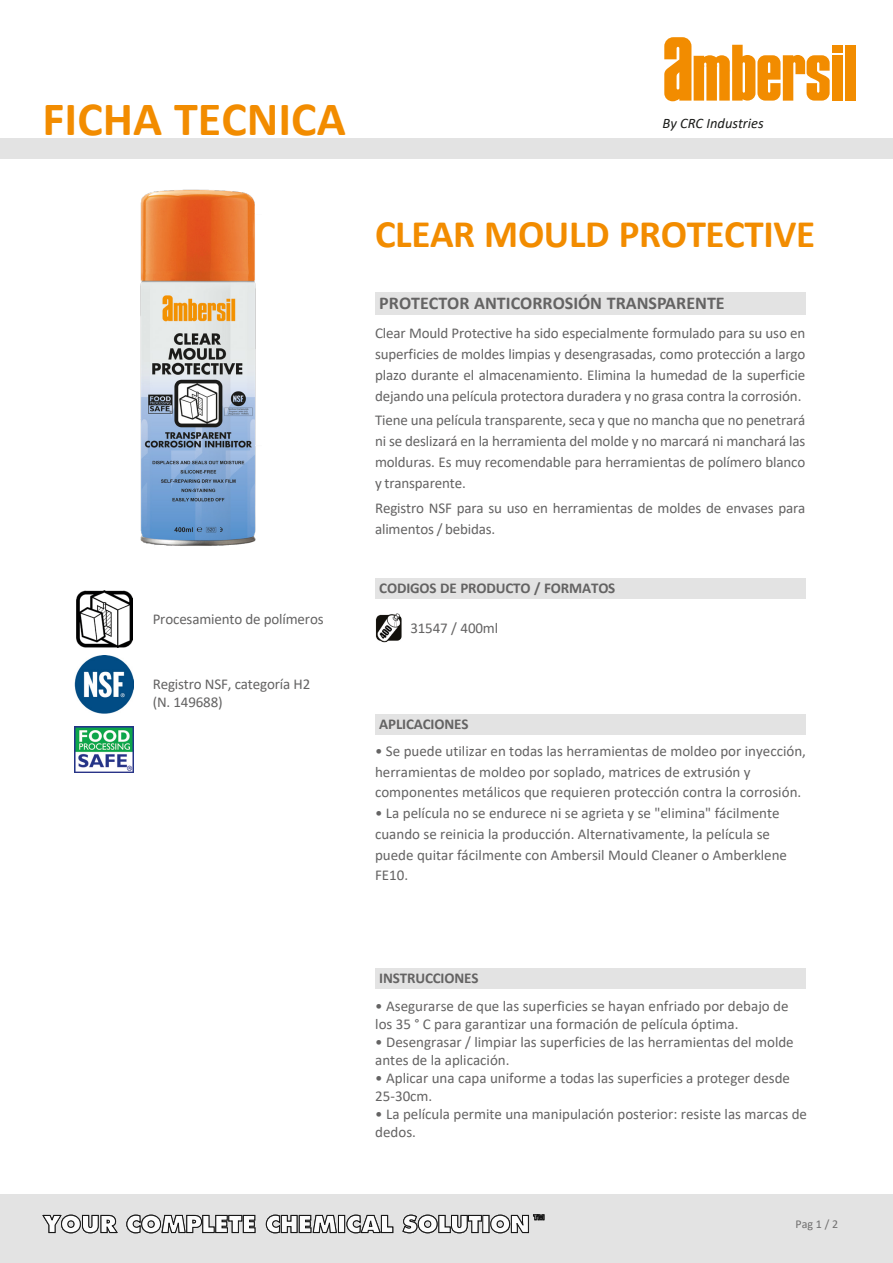
<style>
.page{position:relative;width:893px;height:1263px;background:#fff}
.page>*{position:absolute;margin:0;border:0;box-sizing:border-box;transform-origin:0 0}
.t1{font:700 48px "Calibri";color:#f28c00}
.t2{font:700 39px "Calibri";letter-spacing:-.01em;color:#f28c00}
.t3{font:700 18px "Calibri";color:#646363}
.t4{font:15px/21px "Calibri";color:#646363}
.t5{font:700 15px "Calibri";letter-spacing:-.01em;color:#646363}
.t6{font:italic 14.55px "Calibri";color:#1c1d1b}
.t7{font:12px "Calibri";color:#706f6f}
</style>
<div class="page">
<div style="left:375px;top:292px;width:430px;height:23px;background:#e3e3e3"></div>
<div style="left:375px;top:714px;width:430px;height:21px;background:#e3e3e3"></div>
<img style="left:140px;top:189px;width:116px;height:357px">
<div style="left:0;top:1195px;width:893px;height:68px;background:#e3e3e3"></div>
<svg style="left:42px;top:1214px;width:76px;height:19px"></svg>
<svg style="left:126px;top:1214px;width:419px;height:19px"></svg>
<div style="left:375px;top:968px;width:430px;height:21px;background:#e3e3e3"></div>
<div style="left:375px;top:578px;width:430px;height:21px;background:#e3e3e3"></div>
<img style="left:74px;top:655px;width:59px;height:59px">
<img style="left:76px;top:590px;width:56px;height:57px">
<img style="left:74px;top:727px;width:60px;height:45px">
<img style="left:375px;top:613px;width:27px;height:29px">
<div style="left:0;top:138px;width:893px;height:21px;background:#e3e3e3"></div>
<div style="left:845px;top:45px;width:10px;height:56px;background:#f28c00"></div>
<div style="left:832px;top:45px;width:10px;height:7px;background:#f28c00"></div>
<div style="left:832px;top:55px;width:10px;height:46px;background:#f28c00"></div>
<svg style="left:664px;top:37px;width:166px;height:64px"></svg>
<h1 class="t1" style="left:43px;top:85px;width:305px">FICHA TECNICA</h1>
<p class="t6" style="left:663px;top:114px;width:103px">By CRC Industries</p>
<p class="t4" style="left:153px;top:608px;width:172px">Procesamiento de polímeros</p>
<p class="t4" style="left:153px;top:674px;width:159px;line-height:18px">Registro NSF, categoría H2 (N. 149688)</p>
<h2 class="t2" style="left:375px;top:206px;width:442px">CLEAR MOULD PROTECTIVE</h2>
<p class="t3" style="left:379px;top:290px;width:347px">PROTECTOR ANTICORROSIÓN TRANSPARENTE</p>
<p class="t4" style="left:375px;top:322px;width:432px;text-align:justify">Clear Mould Protective ha sido especialmente formulado para su uso en superficies de moldes limpias y desengrasadas, como protección a largo plazo durante el almacenamiento. Elimina la humedad de la superficie dejando una película protectora duradera y no grasa contra la corrosión.</p>
<p class="t4" style="left:375px;top:410px;width:432px;text-align:justify">Tiene una película transparente, seca y que no mancha que no penetrará ni se deslizará en la herramienta del molde y no marcará ni manchará las molduras. Es muy recomendable para herramientas de polímero blanco y transparente.</p>
<p class="t4" style="left:375px;top:497px;width:432px">Registro NSF para su uso en herramientas de moldes de envases para alimentos / bebidas.</p>
<p class="t5" style="left:379px;top:578px;width:238px">CODIGOS DE PRODUCTO / FORMATOS</p>
<p class="t4" style="left:410px;top:617px;width:89px">31547 / 400ml</p>
<p class="t5" style="left:379px;top:714px;width:91px">APLICACIONES</p>
<p class="t4" style="left:375px;top:740px;width:432px">• Se puede utilizar en todas las herramientas de moldeo por inyección, herramientas de moldeo por soplado, matrices de extrusión y componentes metálicos que requieren protección contra la corrosión.</p>
<p class="t4" style="left:375px;top:802px;width:414px">• La película no se endurece ni se agrieta y se "elimina" fácilmente cuando se reinicia la producción. Alternativamente, la película se puede quitar fácilmente con Ambersil Mould Cleaner o Amberklene FE10.</p>
<p class="t5" style="left:379px;top:968px;width:101px">INSTRUCCIONES</p>
<p class="t4" style="left:375px;top:996px;width:415px;line-height:18px">• Asegurarse de que las superficies se hayan enfriado por debajo de los 35 ° C para garantizar una formación de película óptima.</p>
<p class="t4" style="left:375px;top:1032px;width:420px;line-height:18px">• Desengrasar / limpiar las superficies de las herramientas del molde antes de la aplicación.</p>
<p class="t4" style="left:375px;top:1068px;width:416px;line-height:18px">• Aplicar una capa uniforme a todas las superficies a proteger desde<br>25-30cm.</p>
<p class="t4" style="left:375px;top:1104px;width:433px;line-height:18px">• La película permite una manipulación posterior: resiste las marcas de dedos.</p>
<p class="t7" style="left:795px;top:1215px;width:44px">Pag 1 / 2</p>
</div>
